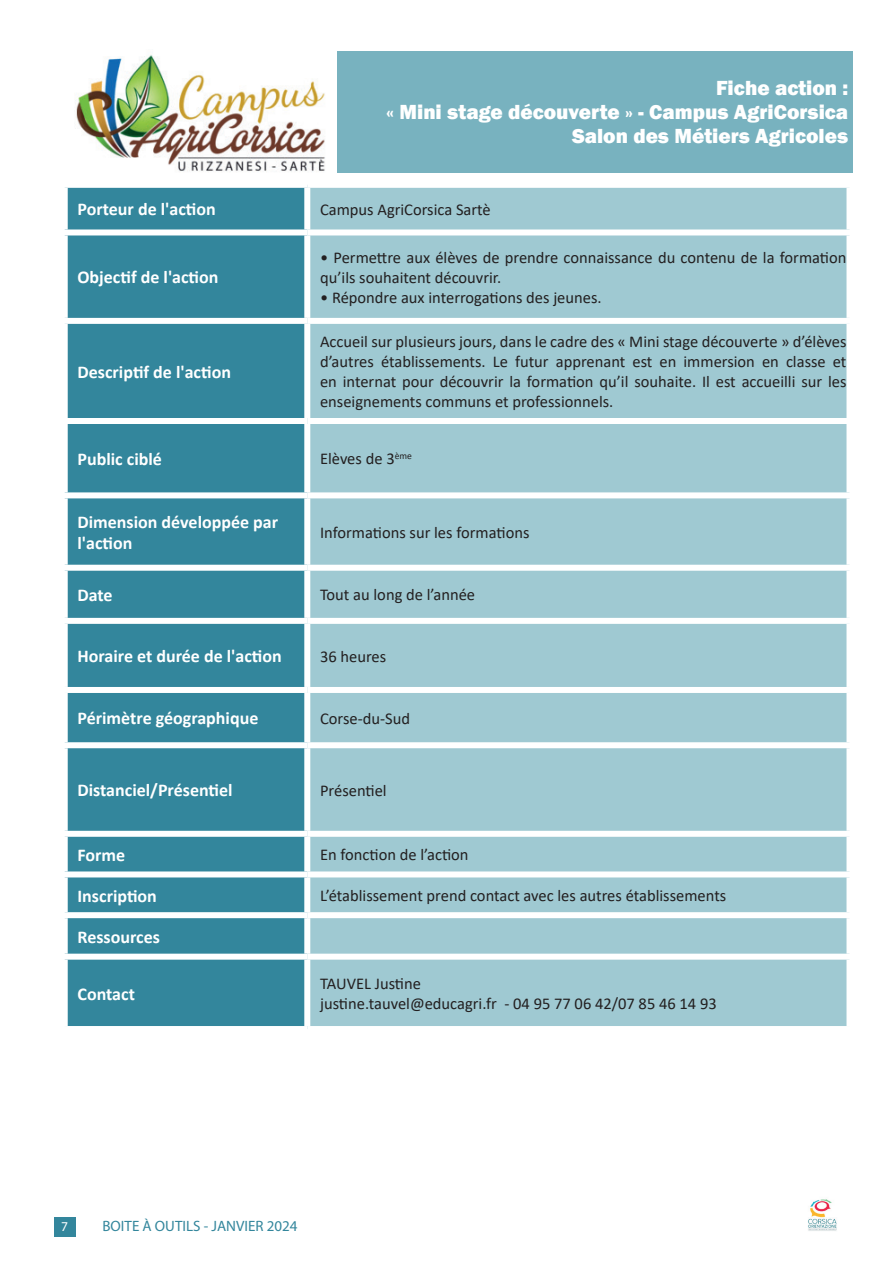
<style>
.page{position:relative;width:893px;height:1263px;background:#fff}
.page>*{position:absolute;margin:0;border:0;box-sizing:border-box;transform-origin:0 0}
.t1{font:800 21px/24px "Franklin Gothic";color:#fff;text-align:right}
.t2{font:700 18px/21.6px "Calibri";color:#fff}
.t3{font:16.5px/19.8px "Calibri";color:#231f20}
.t4{font:15px "Myriad Pro";color:#33869c}
.t5{font:13.5px "Myriad Pro";color:#fff}
</style>
<div class="page">
<img style="left:808px;top:1199px;width:29px;height:32px">
<div style="left:54px;top:1217px;width:22px;height:20px;background:#33869c"></div>
<div style="left:68px;top:188px;width:236px;height:838px;background:#33869c"></div>
<div style="left:310px;top:188px;width:536px;height:838px;background:#9fc9d2"></div>
<div style="left:62px;top:229px;width:245px;height:6px;background:#fff"></div>
<div style="left:307px;top:229px;width:545px;height:6px;background:#fff"></div>
<div style="left:62px;top:318px;width:245px;height:6px;background:#fff"></div>
<div style="left:307px;top:318px;width:545px;height:6px;background:#fff"></div>
<div style="left:62px;top:418px;width:245px;height:6px;background:#fff"></div>
<div style="left:307px;top:418px;width:545px;height:6px;background:#fff"></div>
<div style="left:62px;top:492px;width:245px;height:6px;background:#fff"></div>
<div style="left:307px;top:492px;width:545px;height:6px;background:#fff"></div>
<div style="left:62px;top:565px;width:245px;height:6px;background:#fff"></div>
<div style="left:307px;top:565px;width:545px;height:6px;background:#fff"></div>
<div style="left:62px;top:618px;width:245px;height:6px;background:#fff"></div>
<div style="left:307px;top:618px;width:545px;height:6px;background:#fff"></div>
<div style="left:62px;top:687px;width:245px;height:6px;background:#fff"></div>
<div style="left:307px;top:687px;width:545px;height:6px;background:#fff"></div>
<div style="left:62px;top:742px;width:245px;height:6px;background:#fff"></div>
<div style="left:307px;top:742px;width:545px;height:6px;background:#fff"></div>
<div style="left:62px;top:831px;width:245px;height:6px;background:#fff"></div>
<div style="left:307px;top:831px;width:545px;height:6px;background:#fff"></div>
<div style="left:62px;top:871px;width:245px;height:6px;background:#fff"></div>
<div style="left:307px;top:871px;width:545px;height:6px;background:#fff"></div>
<div style="left:62px;top:912px;width:245px;height:6px;background:#fff"></div>
<div style="left:307px;top:912px;width:545px;height:6px;background:#fff"></div>
<div style="left:62px;top:954px;width:245px;height:6px;background:#fff"></div>
<div style="left:307px;top:954px;width:545px;height:6px;background:#fff"></div>
<div style="left:68px;top:51px;width:784px;height:122px;background:#78b2bf"></div>
<img style="left:68px;top:51px;width:269px;height:122px">
<p class="t1" style="left:386px;top:76px;width:463px">Fiche action :<br>« Mini stage découverte » - Campus AgriCorsica<br>Salon des Métiers Agricoles</p>
<p class="t2" style="left:77px;top:198px;width:140px">Porteur de l'action</p>
<p class="t3" style="left:320px;top:199px;width:172px">Campus AgriCorsica Sartè</p>
<p class="t2" style="left:77px;top:266px;width:142px">Objectif de l'action</p>
<p class="t2" style="left:77px;top:361px;width:155px">Descriptif de l'action</p>
<p class="t3" style="left:320px;top:247px;width:528px">• Permettre aux élèves de prendre connaissance du contenu de la formation qu’ils souhaitent découvrir.</p>
<p class="t3" style="left:320px;top:287px;width:283px">• Répondre aux interrogations des jeunes.</p>
<p class="t3" style="left:320px;top:332px;width:528px;text-align:justify">Accueil sur plusieurs jours, dans le cadre des « Mini stage découverte » d’élèves d’autres établissements. Le futur apprenant est en immersion en classe et en internat pour découvrir la formation qu’il souhaite. Il est accueilli sur les enseignements communs et professionnels.</p>
<p class="t2" style="left:77px;top:448px;width:86px">Public ciblé</p>
<p class="t3" style="left:320px;top:449px;width:93px">Elèves de 3<sup>ème</sup></p>
<p class="t2" style="left:77px;top:510px;width:202px">Dimension développée par l'action</p>
<p class="t3" style="left:320px;top:522px;width:211px">Informations sur les formations</p>
<p class="t2" style="left:77px;top:584px;width:37px">Date</p>
<p class="t3" style="left:320px;top:585px;width:157px">Tout au long de l’année</p>
<p class="t2" style="left:77px;top:645px;width:206px">Horaire et durée de l'action</p>
<p class="t3" style="left:320px;top:646px;width:68px">36 heures</p>
<p class="t2" style="left:77px;top:707px;width:182px">Périmètre géographique</p>
<p class="t3" style="left:320px;top:708px;width:91px">Corse-du-Sud</p>
<p class="t2" style="left:77px;top:779px;width:157px">Distanciel/Présentiel</p>
<p class="t3" style="left:320px;top:780px;width:68px">Présentiel</p>
<p class="t2" style="left:77px;top:844px;width:49px">Forme</p>
<p class="t3" style="left:320px;top:844px;width:150px">En fonction de l’action</p>
<p class="t2" style="left:77px;top:884px;width:81px">Inscription</p>
<p class="t3" style="left:320px;top:885px;width:408px">L’établissement prend contact avec les autres établissements</p>
<p class="t2" style="left:77px;top:926px;width:84px">Ressources</p>
<p class="t2" style="left:77px;top:982px;width:59px">Contact</p>
<p class="t3" style="left:320px;top:973px;width:398px">TAUVEL Justine<br>justine.tauvel@educagri.fr - 04 95 77 06 42/07 85 46 14 93</p>
<p class="t5" style="left:61px;top:1218px;width:8px">7</p>
<p class="t4" style="left:103px;top:1217px;width:196px">BOITE À OUTILS - JANVIER 2024</p>
</div>
